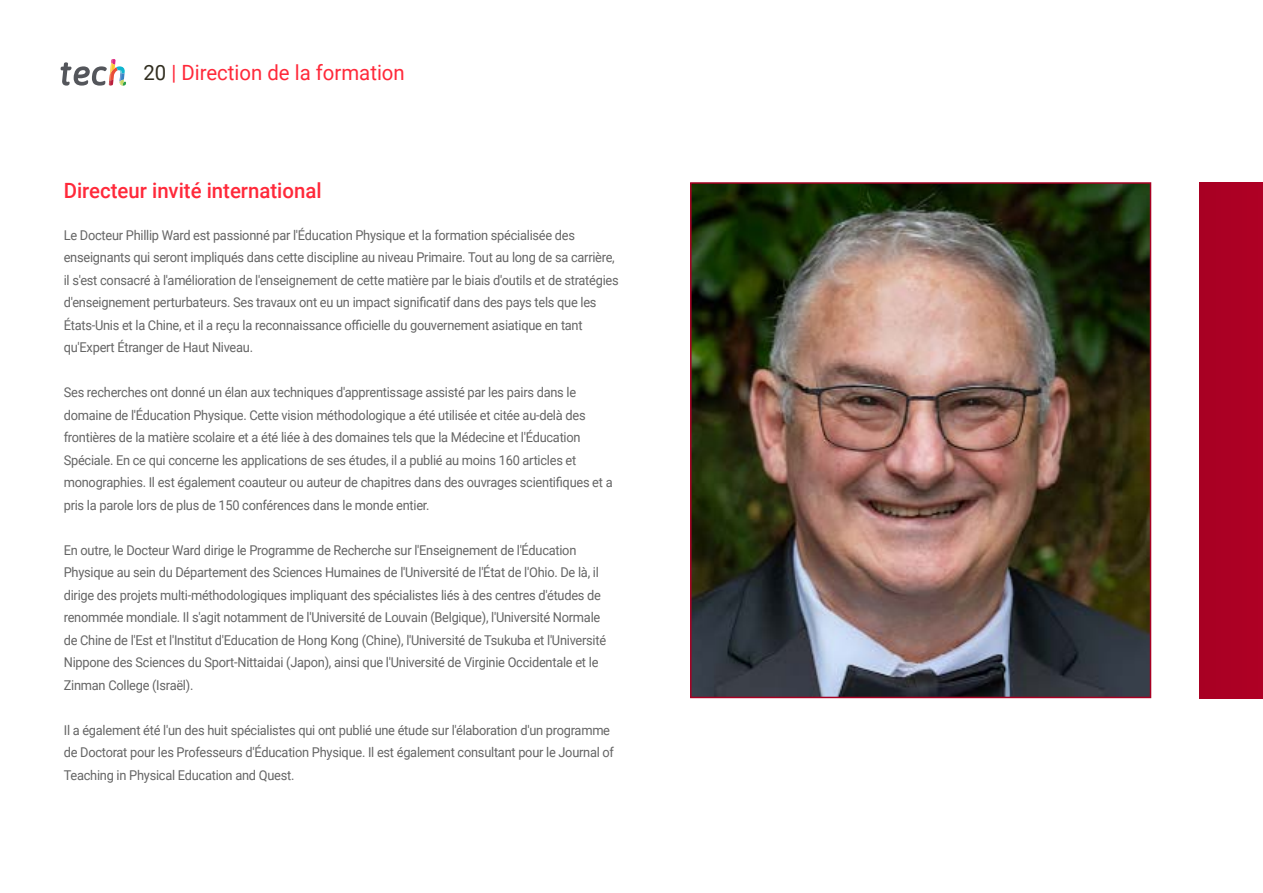
<style>
.page{position:relative;width:1263px;height:893px;background:#fff}
.page>*{position:absolute;margin:0;border:0;box-sizing:border-box;transform-origin:0 0}
.t1{font:500 21px "Roboto";color:#ff293a}
.t2{font:21px "Roboto";color:#ff293a}
.t3{font:13.5px/22.5px "Roboto";letter-spacing:-.02em;color:#656565;scale:.95 1}
.s1{color:#312e20}
</style>
<div class="page">
<div style="left:1199px;top:182px;width:64px;height:516px;background:#ab0024"></div>
<img style="left:693px;top:185px;width:455px;height:510px">
<div style="left:690px;top:182px;width:461px;height:516px;border:2px solid #a80023"></div>
<svg style="left:61px;top:59px;width:65px;height:27px"></svg>
<h1 class="t2" style="left:144px;top:57px;width:263px"><span class="s1">20</span> | Direction de la formation</h1>
<h1 class="t1" style="left:64px;top:176px;width:259px">Directeur invité international</h1>
<p class="t3" style="left:64px;top:223px;width:586px">Le Docteur Phillip Ward est passionné par l'Éducation Physique et la formation spécialisée des enseignants qui seront impliqués dans cette discipline au niveau Primaire. Tout au long de sa carrière, il s'est consacré à l'amélioration de l'enseignement de cette matière par le biais d'outils et de stratégies d'enseignement perturbateurs. Ses travaux ont eu un impact significatif dans des pays tels que les États-Unis et la Chine, et il a reçu la reconnaissance officielle du gouvernement asiatique en tant qu'Expert Étranger de Haut Niveau.</p>
<p class="t3" style="left:64px;top:381px;width:579px">Ses recherches ont donné un élan aux techniques d'apprentissage assisté par les pairs dans le domaine de l'Éducation Physique. Cette vision méthodologique a été utilisée et citée au-delà des frontières de la matière scolaire et a été liée à des domaines tels que la Médecine et l'Éducation Spéciale. En ce qui concerne les applications de ses études, il a publié au moins 160 articles et monographies. Il est également coauteur ou auteur de chapitres dans des ouvrages scientifiques et a pris la parole lors de plus de 150 conférences dans le monde entier.</p>
<p class="t3" style="left:64px;top:538px;width:572px">En outre, le Docteur Ward dirige le Programme de Recherche sur l'Enseignement de l'Éducation Physique au sein du Département des Sciences Humaines de l'Université de l'État de l'Ohio. De là, il dirige des projets multi-méthodologiques impliquant des spécialistes liés à des centres d'études de renommée mondiale. Il s'agit notamment de l'Université de Louvain (Belgique), l'Université Normale de Chine de l'Est et l'Institut d'Education de Hong Kong (Chine), l'Université de Tsukuba et l'Université Nippone des Sciences du Sport-Nittaidai (Japon), ainsi que l'Université de Virginie Occidentale et le Zinman College (Israël).</p>
<p class="t3" style="left:64px;top:718px;width:581px">Il a également été l'un des huit spécialistes qui ont publié une étude sur l'élaboration d'un programme de Doctorat pour les Professeurs d'Éducation Physique. Il est également consultant pour le Journal of<br>Teaching in Physical Education and Quest.</p>
</div>
